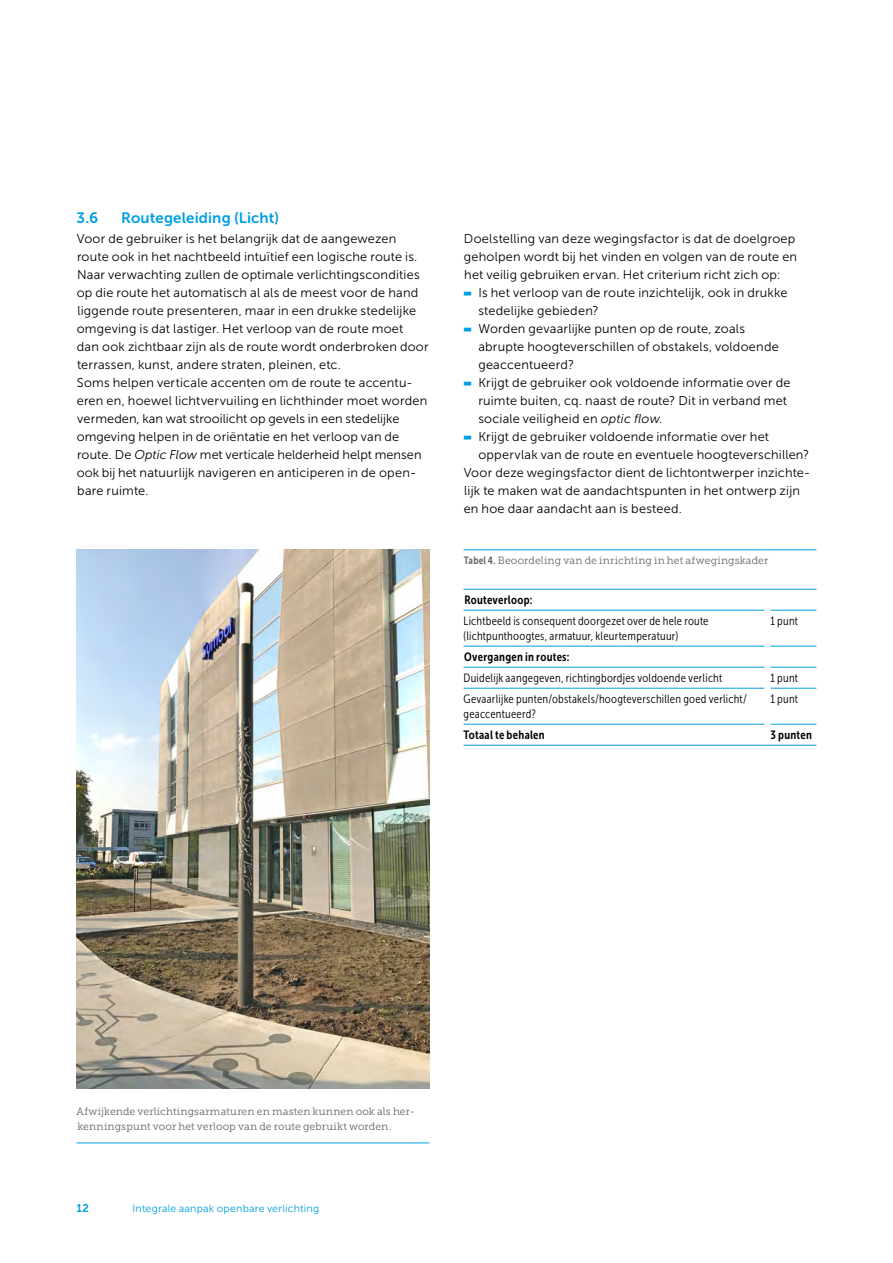
<style>
.page{position:relative;width:893px;height:1263px;background:#fff}
.page>*{position:absolute;margin:0;border:0;box-sizing:border-box;transform-origin:0 0}
.t1{font:900 31.8px "Univers";color:#009fe3;scale:.8 1}
.CROW_Paragraaf__1_1{font:15px "Museo Sans 700";letter-spacing:.01em;color:#009fe3}
.CROW_Broodtekst{font:12.75px/18px "Museo Sans 300";letter-spacing:.015em;color:#000}
.CROW_Tabel_Body{font:12px/15px "Museo Sans Cond 300";letter-spacing:.02em;color:#000}
.CROW_Tabel_Kolomkop{font:12px "Museo Sans Cond 700";letter-spacing:.025em;color:#000}
.CROW_Tabel_Body-2{font:12px "Museo Sans Cond 700";letter-spacing:.025em;color:#000}
.t2{font:11.25px "Museo Sans 700";color:#009fe3}
.CROW_Tabel_nr{font:10.5px/15px "Museo Slab 300";letter-spacing:.015em;color:#646363}
.t3{font:10.5px "Museo Sans 300";letter-spacing:.025em;color:#009fe3}
.s1{font-style:italic}
.s2{font-family:"Museo Sans Cond 700"}
</style>
<div class="page">
<img style="left:77px;top:549px;width:352px;height:540px">
<hr style="left:77px;top:1142px;width:352px;height:1px;background:#009fe3">
<hr style="left:463px;top:610px;width:301px;height:1px;background:#009fe3">
<hr style="left:463px;top:646px;width:301px;height:1px;background:#009fe3">
<hr style="left:463px;top:667px;width:301px;height:1px;background:#009fe3">
<hr style="left:463px;top:688px;width:301px;height:1px;background:#009fe3">
<hr style="left:463px;top:724px;width:301px;height:1px;background:#009fe3">
<hr style="left:770px;top:724px;width:46px;height:1px;background:#009fe3">
<hr style="left:770px;top:610px;width:46px;height:1px;background:#009fe3">
<hr style="left:463px;top:549px;width:304px;height:1px;background:#009fe3">
<hr style="left:767px;top:549px;width:49px;height:1px;background:#009fe3">
<hr style="left:463px;top:589px;width:304px;height:1px;background:#009fe3">
<hr style="left:767px;top:589px;width:49px;height:1px;background:#009fe3">
<hr style="left:770px;top:646px;width:46px;height:1px;background:#009fe3">
<hr style="left:770px;top:667px;width:46px;height:1px;background:#009fe3">
<hr style="left:770px;top:688px;width:46px;height:1px;background:#009fe3">
<hr style="left:463px;top:745px;width:304px;height:1px;background:#009fe3">
<hr style="left:767px;top:745px;width:49px;height:1px;background:#009fe3">
<h2 class="CROW_Paragraaf__1_1" style="left:77px;top:210px;width:23px">3.6</h2>
<h2 class="CROW_Paragraaf__1_1" style="left:121px;top:210px;width:159px">Routegeleiding (Licht)</h2>
<p class="CROW_Broodtekst" style="left:77px;top:230px;width:353px">Voor de gebruiker is het belangrijk dat de aangewezen route ook in het nachtbeeld intuïtief een logische route is.<br>Naar verwachting zullen de optimale verlichtingscondities op die route het automatisch al als de meest voor de hand liggende route presenteren, maar in een drukke stedelijke omgeving is dat lastiger. Het verloop van de route moet<br>dan ook zichtbaar zijn als de route wordt onderbroken door terrassen, kunst, andere straten, pleinen, etc.</p>
<p class="CROW_Broodtekst" style="left:77px;top:374px;width:352px">Soms helpen verticale accenten om de route te accentu&shy;eren en, hoewel lichtvervuiling en lichthinder moet worden vermeden, kan wat strooilicht op gevels in een stedelijke omgeving helpen in de oriëntatie en het verloop van de route. De <span class="s1">Optic Flow</span> met verticale helderheid helpt mensen ook bij het natuurlijk navigeren en anticiperen in de open&shy;bare ruimte.</p>
<p class="CROW_Broodtekst" style="left:464px;top:230px;width:335px">Doelstelling van deze wegingsfactor is dat de doelgroep geholpen wordt bij het vinden en volgen van de route en het veilig gebruiken ervan. Het criterium richt zich op:</p>
<p class="t1" style="left:463px;top:270px;width:12px">-</p>
<p class="CROW_Broodtekst" style="left:478px;top:284px;width:311px">Is het verloop van de route inzichtelijk, ook in drukke stedelijke gebieden?</p>
<p class="t1" style="left:463px;top:306px;width:12px">-</p>
<p class="CROW_Broodtekst" style="left:478px;top:320px;width:302px">Worden gevaarlijke punten op de route, zoals abrupte hoogteverschillen of obstakels, voldoende geaccentueerd?</p>
<p class="t1" style="left:463px;top:360px;width:12px">-</p>
<p class="CROW_Broodtekst" style="left:478px;top:374px;width:314px">Krijgt de gebruiker ook voldoende informatie over de ruimte buiten, cq. naast de route? Dit in verband met sociale veiligheid en <span class="s1">optic flow</span>.</p>
<p class="t1" style="left:463px;top:414px;width:12px">-</p>
<p class="CROW_Broodtekst" style="left:478px;top:428px;width:332px">Krijgt de gebruiker voldoende informatie over het oppervlak van de route en eventuele hoogteverschillen?</p>
<p class="CROW_Broodtekst" style="left:464px;top:464px;width:348px">Voor deze wegingsfactor dient de lichtontwerper inzichte&shy;lijk te maken wat de aandachtspunten in het ontwerp zijn en hoe daar aandacht aan is besteed.</p>
<p class="CROW_Tabel_nr" style="left:464px;top:553px;width:306px"><span class="s2">Tabel 4.</span> Beoordeling van de inrichting in het afwegingskader</p>
<p class="CROW_Tabel_Kolomkop" style="left:464px;top:593px;width:69px">Routeverloop:</p>
<p class="CROW_Tabel_Body" style="left:463px;top:614px;width:247px">Lichtbeeld is consequent doorgezet over de hele route (lichtpunthoogtes, armatuur, kleurtemperatuur)</p>
<p class="CROW_Tabel_Body" style="left:770px;top:614px;width:29px">1 punt</p>
<p class="CROW_Tabel_Kolomkop" style="left:464px;top:650px;width:107px">Overgangen in routes:</p>
<p class="CROW_Tabel_Body" style="left:463px;top:671px;width:260px">Duidelijk aangegeven, richtingbordjes voldoende verlicht</p>
<p class="CROW_Tabel_Body" style="left:770px;top:671px;width:29px">1 punt</p>
<p class="CROW_Tabel_Body" style="left:463px;top:692px;width:285px">Gevaarlijke punten/obstakels/hoogteverschillen goed verlicht/ geaccentueerd?</p>
<p class="CROW_Tabel_Body" style="left:770px;top:692px;width:29px">1 punt</p>
<p class="CROW_Tabel_Body-2" style="left:463px;top:728px;width:83px">Totaal te behalen</p>
<p class="CROW_Tabel_Body-2" style="left:770px;top:728px;width:43px">3 punten</p>
<p class="CROW_Tabel_nr" style="left:77px;top:1104px;width:340px">Afwijkende verlichtingsarmaturen en masten kunnen ook als her&shy;kenningspunt voor het verloop van de route gebruikt worden.</p>
<p class="t2" style="left:77px;top:1202px;width:14px">12</p>
<p class="t3" style="left:133px;top:1203px;width:188px">Integrale aanpak openbare verlichting</p>
</div>
